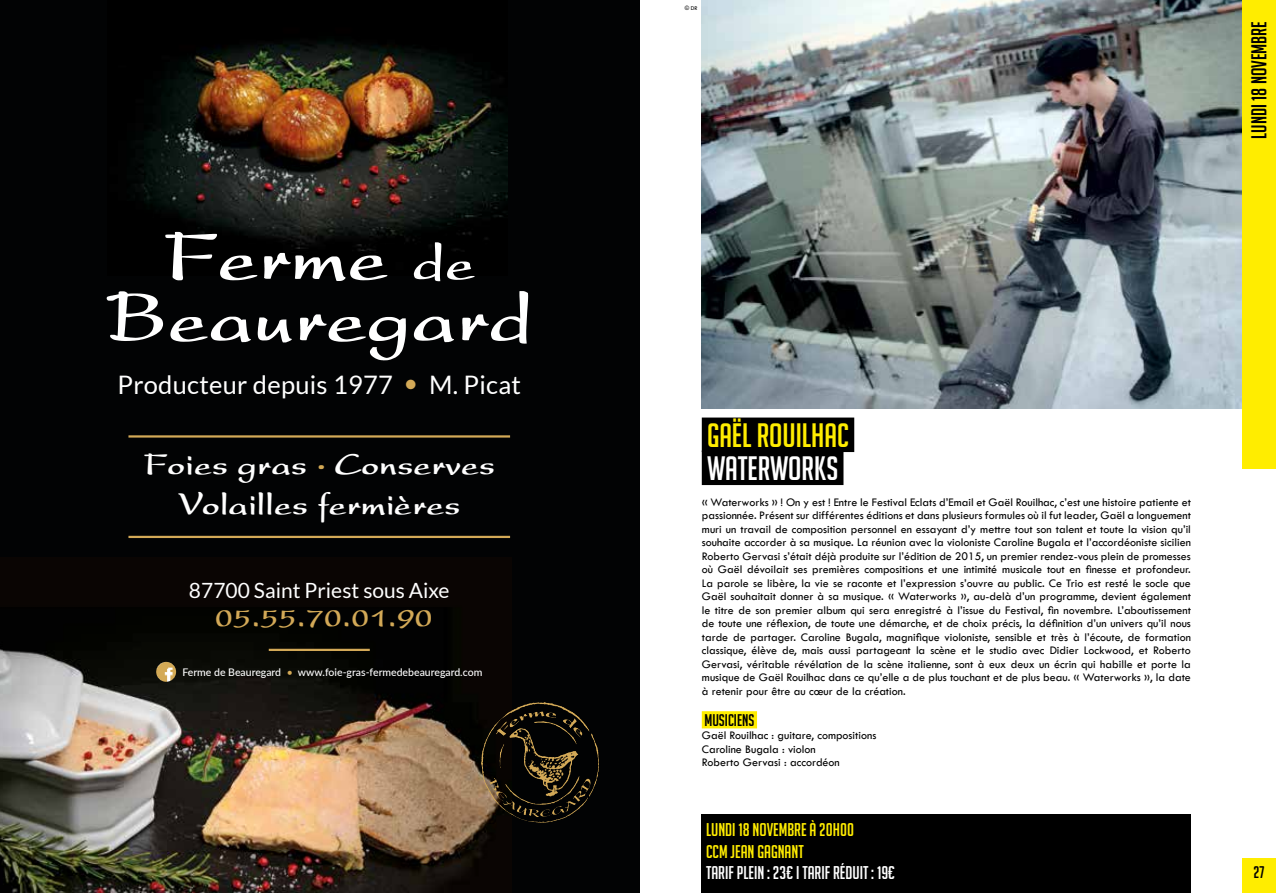
<style>
.page{position:relative;width:1276px;height:893px;background:#fff}
.page>*{position:absolute;margin:0;border:0;box-sizing:border-box;transform-origin:0 0}
.t1{font:700 75px/61.5px "Present";color:#fff;text-align:center}
.t2{font:700 33px/39.6px "Present";color:#fff;text-align:center}
.t3{font:33px "Big Noodle Titling";color:#ffed00}
.t4{font:33px "Big Noodle Titling";color:#fff}
.t5{font:700 30px "Present";color:#d3a957}
.t6{font:25.5px "Lato";letter-spacing:.01em;color:#fff}
.t7{font:21px "Lato";color:#fff}
.t8{font:21px "Big Noodle Titling";color:#000}
.t9{font:18px/21.6px "Big Noodle Titling";color:#ffed00}
.t10{font:18px "Big Noodle Titling";color:#fff}
.t11{font:16.5px "Big Noodle Titling";color:#000}
.t12{font:12px/13.5px "Tw Cen";color:#000;text-align:justify}
.t13{font:500 10.5px "Lato";color:#fff}
.t14{font:6px "Tw Cen";color:#000}
.s1{font-size:55.5px}
.s2{color:#d3a957}
.s3{color:#d3a955}
</style>
<div class="page">
<img style="left:702px;top:0;width:540px;height:408px">
<div style="left:1242px;top:0;width:34px;height:469px;background:#ffed00"></div>
<div style="left:1242px;top:858px;width:34px;height:35px;background:#ffed00"></div>
<div style="left:702px;top:418px;width:152px;height:34px;background:#000"></div>
<div style="left:702px;top:451px;width:141px;height:34px;background:#000"></div>
<div style="left:702px;top:711px;width:55px;height:17px;background:#ffed00"></div>
<div style="left:702px;top:814px;width:489px;height:79px;background:#000"></div>
<div style="left:0;top:0;width:639px;height:893px;background:#020304"></div>
<img style="left:141px;top:42px;width:366px;height:209px">
<img style="left:0;top:648px;width:511px;height:245px">
<svg style="left:481px;top:703px;width:119px;height:118px"></svg>
<img style="left:484px;top:702px;width:60px;height:43px">
<img style="left:156px;top:662px;width:20px;height:20px;border-radius:10px">
<hr style="left:269px;top:649px;width:101px;height:2px;background:#d3a957">
<hr style="left:128px;top:435px;width:382px;height:3px;background:#d3a957">
<hr style="left:128px;top:536px;width:382px;height:2px;background:#d3a957">
<h1 class="t1" style="left:106px;top:226px;width:428px">Ferme <span class="s1">de<br></span>Beauregard</h1>
<h3 class="t6" style="left:117px;top:371px;width:405px">Producteur depuis 1977 <span class="s2">•</span> M. Picat</h3>
<h2 class="t2" style="left:144px;top:445px;width:352px">Foies gras <span class="s3">•</span>Conserves<br>Volailles fermières</h2>
<h3 class="t7" style="left:189px;top:578px;width:262px">87700 Saint Priest sous Aixe</h3>
<h3 class="t5" style="left:215px;top:601px;width:219px">05.55.70.01.90</h3>
<p class="t13" style="left:182px;top:664px;width:301px">Ferme de Beauregard <span class="s2">•</span> www.foie-gras-fermedebeauregard.com</p>
<p class="t14" style="left:685px;top:5px;width:14px">© DR</p>
<h3 class="t8" style="left:1247px;top:139px;width:119px;rotate:-90deg">LUNDI 18 NOVEMBRE</h3>
<h2 class="t3" style="left:707px;top:417px;width:143px">GAËL ROUILHAC</h2>
<h2 class="t4" style="left:707px;top:450px;width:133px">WATERWORKS</h2>
<p class="t12" style="left:702px;top:495px;width:490px">« Waterworks » ! On y est ! Entre le Festival Eclats d’Email et Gaël Rouilhac, c’est une histoire patiente et passionnée. Présent sur différentes éditions et dans plusieurs formules où il fut leader, Gaël a longuement muri un travail de composition personnel en essayant d’y mettre tout son talent et toute la vision qu’il souhaite accorder à sa musique. La réunion avec la violoniste Caroline Bugala et l’accordéoniste sicilien Roberto Gervasi s’était déjà produite sur l’édition de 2015, un premier rendez-vous plein de promesses où Gaël dévoilait ses premières compositions et une intimité musicale tout en finesse et profondeur.<br>La parole se libère, la vie se raconte et l’expression s’ouvre au public. Ce Trio est resté le socle que Gaël souhaitait donner à sa musique. « Waterworks », au-delà d’un programme, devient également le titre de son premier album qui sera enregistré à l’issue du Festival, fin novembre. L’aboutissement de toute une réflexion, de toute une démarche, et de choix précis, la définition d’un univers qu’il nous tarde de partager. Caroline Bugala, magnifique violoniste, sensible et très à l’écoute, de formation classique, élève de, mais aussi partageant la scène et le studio avec Didier Lockwood, et Roberto Gervasi, véritable révélation de la scène italienne, sont à eux deux un écrin qui habille et porte la musique de Gaël Rouilhac dans ce qu’elle a de plus touchant et de plus beau. « Waterworks », la date à retenir pour être au cœur de la création.</p>
<h3 class="t11" style="left:704px;top:711px;width:51px">MUSICIENS</h3>
<p class="t12" style="left:702px;top:729px;width:176px;text-align:left">Gaël Rouilhac : guitare, compositions<br>Caroline Bugala : violon<br>Roberto Gervasi : accordéon</p>
<h3 class="t9" style="left:706px;top:819px;width:149px">LUNDI 18 NOVEMBRE À 20H00<br>CCM JEAN GAGNANT</h3>
<h3 class="t10" style="left:706px;top:863px;width:191px">TARIF PLEIN : 23€ I TARIF RÉDUIT : 19€</h3>
<h3 class="t11" style="left:1253px;top:863px;width:13px">27</h3>
</div>
